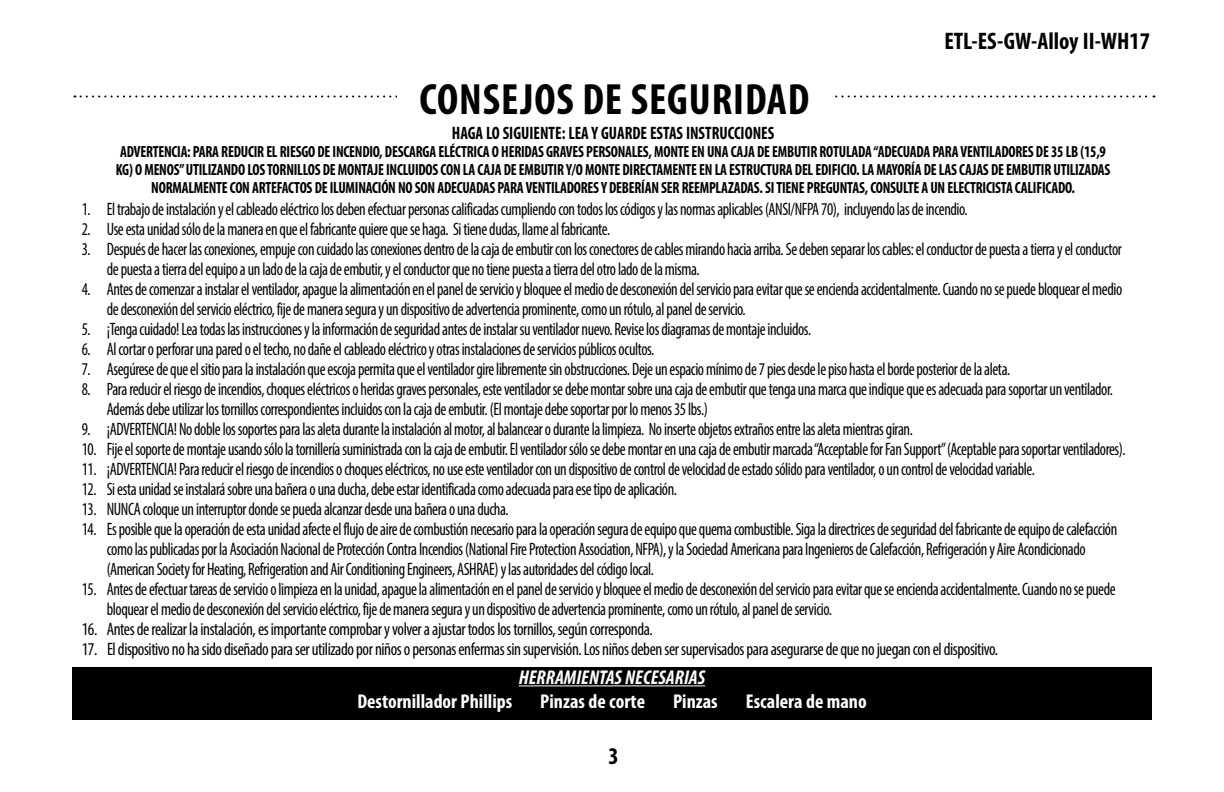
<style>
.page{position:relative;width:1224px;height:792px;background:#fff}
.page>*{position:absolute;margin:0;border:0;box-sizing:border-box;transform-origin:0 0}
.t1{font:700 condensed 44px "Myriad Pro";letter-spacing:.02em;color:#000}
.t2{font:700 condensed 24px "Myriad Pro";color:#000}
.t3{font:700 condensed 20px "Myriad Pro";color:#fff}
.t4{font:italic 700 condensed 20px "Myriad Pro";color:#fff}
.t5{font:condensed 18px/20px "Myriad Pro";letter-spacing:-.025em;color:#000;scale:.9 1}
.t6{font:condensed 18px "Myriad Pro";letter-spacing:-.025em;color:#000;scale:.95 1}
.t7{font:700 condensed 18px "Myriad Pro";color:#000;scale:.92 1}
.t8{font:700 condensed 16.2px "Myriad Pro";letter-spacing:-.015em;color:#000;scale:.92 1}
</style>
<div class="page">
<svg style="left:75px;top:95px;width:1080px;height:2px"></svg>
<div style="left:72px;top:668px;width:1080px;height:52px;background:#000"></div>
<hr style="left:519px;top:685px;width:186px;height:1px;background:#fff">
<div style="left:397px;top:77px;width:435px;height:48px;background:#fff"></div>
<h1 class="t1" style="left:420px;top:72px;width:392px">Consejos de seguridad</h1>
<p class="t7" style="left:452px;top:121px;width:84px">HAGA LO SIGUIENTE</p>
<p class="t7" style="left:562px;top:121px;width:61px">: LEA Y GUARDE</p>
<p class="t7" style="left:650px;top:121px;width:8px">ESTAS</p>
<p class="t7" style="left:686px;top:121px;width:9px">INSTRU</p>
<p class="t7" style="left:728px;top:121px;width:36px">CCIONES</p>
<h2 class="t2" style="left:944px;top:26px;width:207px">ETL-ES-GW-Alloy II-WH17</h2>
<p class="t8" style="left:120px;top:141px;width:30px">ADVERTEN</p>
<p class="t8" style="left:172px;top:141px;width:62px">CIA: PARA REDU</p>
<p class="t8" style="left:248px;top:141px;width:291px">CIR EL RIESGO DE INCENDIO, DESCARGAELÉCTRICA O HERIDAS</p>
<p class="t8" style="left:546px;top:141px;width:86px">GRAVES PERSONALES</p>
<p class="t8" style="left:649px;top:141px;width:209px">, MONTE EN UNA CAJA DE EMBUTIR ROTULADA</p>
<p class="t8" style="left:874px;top:141px;width:40px">“ADECUADA</p>
<p class="t8" style="left:932px;top:141px;width:45px">PARA VENTILAD</p>
<p class="t8" style="left:1009px;top:141px;width:107px">ORES DE 35 LB (15,9</p>
<p class="t8" style="left:116px;top:159px;width:83px">KG) O MEN OS” UTILI</p>
<p class="t8" style="left:211px;top:159px;width:82px">ZANDO LOS TORNILL</p>
<p class="t8" style="left:308px;top:159px;width:404px">OS DE MONTAJE INCLUIDOS CON LA CAJA DE EMBUTIR Y/O MONTE DIRECTAMENTE</p>
<p class="t8" style="left:699px;top:159px;width:41px">ENLAESTRU</p>
<p class="t8" style="left:760px;top:159px;width:15px">CTURA</p>
<p class="t8" style="left:795px;top:159px;width:29px">DEL EDIFI</p>
<p class="t8" style="left:841px;top:159px;width:238px">CIO. LA MAYORÍA DE LAS CAJAS DE EMBUTIR UTILI</p>
<p class="t8" style="left:1079px;top:159px;width:15px">ZADAS</p>
<p class="t8" style="left:151px;top:177px;width:64px">NORMALMENTE</p>
<p class="t8" style="left:230px;top:177px;width:32px">CON ARTEFA</p>
<p class="t8" style="left:288px;top:177px;width:198px">CTOS DE ILUMINACIÓN NO SON ADECUADAS</p>
<p class="t8" style="left:498px;top:177px;width:45px">PARA VENTILAD</p>
<p class="t8" style="left:574px;top:177px;width:228px">ORES YDEBERÍAN SER REEMPLAZADAS. SITIENE</p>
<p class="t8" style="left:807px;top:177px;width:36px">PREGUNTAS</p>
<p class="t8" style="left:865px;top:177px;width:27px">, CONSULTE</p>
<p class="t8" style="left:921px;top:177px;width:168px">AUN ELECTRICISTA CALIFICADO.</p>
<p class="t5" style="left:82px;top:199px;width:986px">1. El trabajo de instalación y el cableado eléctrico los deben efectuar personas calificadas cumpliendo con todos los códigos y las normas aplicables (ANSI/NFPA 70), incluyendo las de incendio.</p>
<p class="t5" style="left:82px;top:219px;width:589px">2. Use esta unidad sólo de la manera en que el fabricante quiere que se haga. Si tiene dudas, llame al fabricante.</p>
<p class="t5" style="left:107px;top:239px;width:1129px;text-indent:-25px">3. Después de hacer las conexiones, empuje con cuidado las conexiones dentro de la caja de embutir con los conectores de cables mirando hacia arriba. Se deben separar los cables: el conductor de puesta a tierra y el conductor de puesta a tierra del equipo a un lado de la caja de embutir, y el conductor que no tiene puesta a tierra del otro lado de la misma.</p>
<p class="t5" style="left:107px;top:279px;width:1130px;text-indent:-25px">4. Antes de comenzar a instalar el ventilador, apague la alimentación en el panel de servicio y bloquee el medio de desconexión del servicio para evitar que se encienda accidentalmente. Cuando no se puede bloquear el medio de desconexión del servicio eléctrico, fije de manera segura y un dispositivo de advertencia prominente, como un rótulo, al panel de servicio.</p>
<p class="t5" style="left:82px;top:319px;width:812px">5. ¡Tenga cuidado! Lea todas las instrucciones y la información de seguridad antes de instalar su ventilador nuevo. Revise los diagramas de montaje incluidos.</p>
<p class="t5" style="left:82px;top:339px;width:638px">6. Al cortar o perforar una pared o el techo, no dañe el cableado eléctrico y otras instalaciones de servicios públicos ocultos.</p>
<p class="t5" style="left:82px;top:359px;width:1033px">7. Asegúrese de que el sitio para la instalación que escoja permita que el ventilador gire libremente sin obstrucciones. Deje un espacio mínimo de 7 pies desde le piso hasta el borde posterior de la aleta.</p>
<p class="t5" style="left:107px;top:379px;width:1119px;text-indent:-25px">8. Para reducir el riesgo de incendios, choques eléctricos o heridas graves personales, este ventilador se debe montar sobre una caja de embutir que tenga una marca que indique que es adecuada para soportar un ventilador.<br>Además debe utilizar los tornillos correspondientes incluidos con la caja de embutir. (El montaje debe soportar por lo menos 35 lbs.)</p>
<p class="t5" style="left:82px;top:419px;width:925px">9. ¡ADVERTENCIA! No doble los soportes para las aleta durante la instalación al motor, al balancear o durante la limpieza. No inserte objetos extraños entre las aleta mientras giran.</p>
<p class="t5" style="left:82px;top:439px;width:1161px">10. Fije el soporte de montaje usando sólo la tornillería suministrada con la caja de embutir. El ventilador sólo se debe montar en una caja de embutir marcada “Acceptable for Fan Support” (Aceptable para soportar ventiladores).</p>
<p class="t5" style="left:82px;top:459px;width:1061px">11. ¡ADVERTENCIA! Para reducir el riesgo de incendios o choques eléctricos, no use este ventilador con un dispositivo de control de velocidad de estado sólido para ventilador, o un control de velocidad variable.</p>
<p class="t5" style="left:82px;top:479px;width:663px">12. Si esta unidad se instalará sobre una bañera o una ducha, debe estar identificada como adecuada para ese tipo de aplicación.</p>
<p class="t5" style="left:82px;top:499px;width:476px">13. NUNCA coloque un interruptor donde se pueda alcanzar desde una bañera o una ducha.</p>
<p class="t5" style="left:107px;top:519px;width:1124px;text-indent:-25px">14. Es posible que la operación de esta unidad afecte el flujo de aire de combustión necesario para la operación segura de equipo que quema combustible. Siga la directrices de seguridad del fabricante de equipo de calefacción como las publicadas por la Asociación Nacional de Protección Contra Incendios (National Fire Protection Association, NFPA), y la Sociedad Americana para Ingenieros de Calefacción, Refrigeración y Aire Acondicionado (American Society for Heating, Refrigeration and Air Conditioning Engineers, ASHRAE) y las autoridades del código local.</p>
<p class="t5" style="left:107px;top:579px;width:1122px;text-indent:-25px">15. Antes de efectuar tareas de servicio o limpieza en la unidad, apague la alimentación en el panel de servicio y bloquee el medio de desconexión del servicio para evitar que se encienda accidentalmente. Cuando no se puede bloquear el medio de desconexión del servicio eléctrico, fije de manera segura y un dispositivo de advertencia prominente, como un rótulo, al panel de servicio.</p>
<p class="t6" style="left:82px;top:618px;width:603px">16. Antes de realizar la instalación, es importante comprobar y volver a ajustar todos los tornillos, según corresponda.</p>
<p class="t6" style="left:82px;top:638px;width:966px">17. El dispositivo no ha sido diseñado para ser utilizado por niños o personas enfermas sin supervisión. Los niños deben ser supervisados para asegurarse de que no juegan con el dispositivo.</p>
<p class="t4" style="left:519px;top:665px;width:188px">HERRAMIENTAS NECESARIAS</p>
<p class="t3" style="left:357px;top:689px;width:156px">Destornillador Phillips</p>
<p class="t3" style="left:540px;top:689px;width:106px">Pinzas de corte</p>
<p class="t3" style="left:673px;top:689px;width:46px">Pinzas</p>
<p class="t3" style="left:746px;top:689px;width:122px">Escalera de mano</p>
<h2 class="t2" style="left:609px;top:741px;width:12px">3</h2>
</div>
